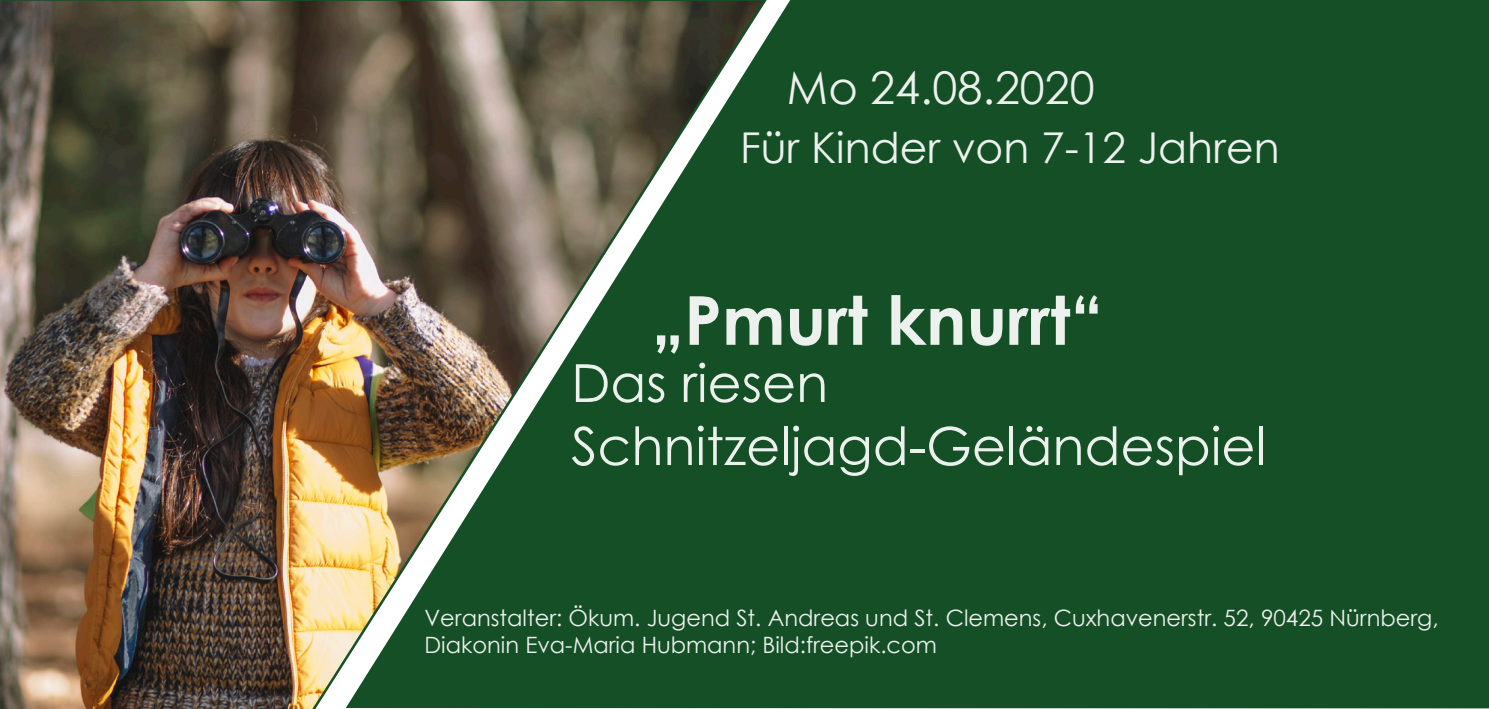
<style>
.page{position:relative;width:1489px;height:709px;background:#fff}
.page>*{position:absolute;margin:0;border:0;box-sizing:border-box;transform-origin:0 0}
.t1{font:700 67.5px "Century Gothic";color:#edf1ee}
.t2{font:52.5px "Century Gothic";color:#edf1ee}
.t3{font:45px "Century Gothic";color:#edf1ee}
.t4{font:42.5px "Century Gothic";color:#edf1ee}
.t5{font:22.5px/27px "Century Gothic";color:#edf1ee}
</style>
<div class="page">
<div style="left:770px;top:0;width:718px;height:708px;background:#154f26"></div>
<img style="left:0;top:0;width:770px;height:709px">
<p class="t3" style="left:787px;top:56px;width:309px">Mo 24.08.2020</p>
<p class="t4" style="left:740px;top:118px;width:541px">Für Kinder von 7-12 Jahren</p>
<p class="t1" style="left:651px;top:269px;width:452px">„Pmurt knurrt“</p>
<p class="t2" style="left:571px;top:346px;width:258px">Das riesen</p>
<p class="t2" style="left:571px;top:409px;width:696px">Schnitzeljagd-Geländespiel</p>
<p class="t5" style="left:424px;top:604px;width:1015px">Veranstalter: Ökum. Jugend St. Andreas und St. Clemens, Cuxhavenerstr. 52, 90425 Nürnberg,<br>Diakonin Eva-Maria Hubmann; Bild:freepik.com</p>
</div>
